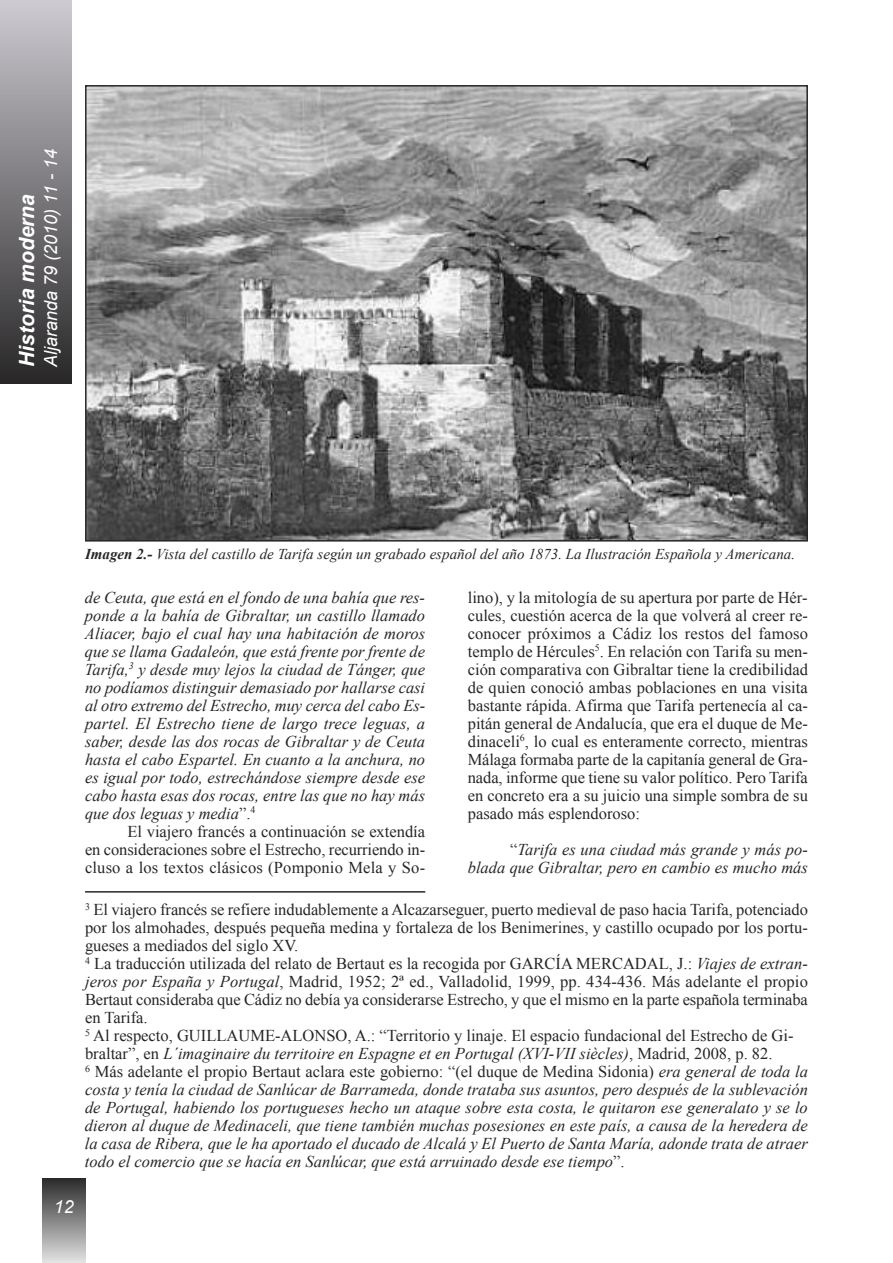
<style>
.page{position:relative;width:893px;height:1263px;background:#fff}
.page>*{position:absolute;margin:0;border:0;box-sizing:border-box;transform-origin:0 0}
.t1{font:italic 700 21px "Arial";color:#fff}
.t2{font:italic 18px "Arial";color:#fff}
.t3{font:16.5px/18px "Times New Roman";color:#272627;text-align:justify}
.t4{font:italic 16.5px/18px "Times New Roman";color:#272627;text-align:justify}
.t5{font:italic 15px "Times New Roman";color:#272627}
.s1{font-weight:700}
.s2{font-style:normal}
.s3{font-style:italic}
</style>
<div class="page">
<div style="left:0;top:0;width:71px;height:384px;background:linear-gradient(to bottom,#cdcbd1,#282728)"></div>
<div style="left:43px;top:1178px;width:42px;height:85px;background:linear-gradient(to bottom,#2b2a2a,#e3e3e3)"></div>
<img style="left:88px;top:88px;width:717px;height:451px">
<div style="left:85px;top:85px;width:723px;height:457px;border:2px solid #272627"></div>
<hr style="left:85px;top:891px;width:340px;height:2px;background:#272627">
<p class="t1" style="left:15px;top:367px;width:174px;rotate:-90deg">Historia moderna</p>
<p class="t2" style="left:41px;top:367px;width:219px;rotate:-90deg">Aljaranda 79 (2010) 11 - 14</p>
<p class="t5" style="left:85px;top:546px;width:712px"><span class="s1">Imagen 2.-</span> Vista del castillo de Tarifa según un grabado español del año 1873. La Ilustración Española y Americana.</p>
<p class="t4" style="left:85px;top:588px;width:342px">de Ceuta, que está en el fondo de una bahía que res&shy;ponde a la bahía de Gibraltar, un castillo llamado Aliacer, bajo el cual hay una habitación de moros que se llama Gadaleón, que está frente por frente de Tarifa,<sup>3</sup> y desde muy lejos la ciudad de Tánger, que no podíamos distinguir demasiado por hallarse casi al otro extremo del Estrecho, muy cerca del cabo Es&shy;partel. El Estrecho tiene de largo trece leguas, a saber, desde las dos rocas de Gibraltar y de Ceuta hasta el cabo Espartel. En cuanto a la anchura, no es igual por todo, estrechándose siempre desde ese cabo hasta esas dos rocas, entre las que no hay más que dos leguas y media<span class="s2">”.</span><sup>4</sup></p>
<p class="t3" style="left:85px;top:822px;width:342px;text-indent:43px">El viajero francés a continuación se extendía en consideraciones sobre el Estrecho, recurriendo in&shy;cluso a los textos clásicos (Pomponio Mela y So-</p>
<p class="t3" style="left:468px;top:588px;width:342px">lino), y la mitología de su apertura por parte de Hér&shy;cules, cuestión acerca de la que volverá al creer re&shy;conocer próximos a Cádiz los restos del famoso templo de Hércules<sup>5</sup>. En relación con Tarifa su men&shy;ción comparativa con Gibraltar tiene la credibilidad de quien conoció ambas poblaciones en una visita bastante rápida. Afirma que Tarifa pertenecía al ca&shy;pitán general de Andalucía, que era el duque de Me&shy;dinaceli<sup>6</sup>, lo cual es enteramente correcto, mientras Málaga formaba parte de la capitanía general de Gra&shy;nada, informe que tiene su valor político. Pero Tarifa en concreto era a su juicio una simple sombra de su pasado más esplendoroso:</p>
<p class="t4" style="left:468px;top:840px;width:342px;text-align:right"><span class="s2">“</span>Tarifa es una ciudad más grande y más po-<br>blada que Gibraltar, pero en cambio es mucho más</p>
<p class="t3" style="left:85px;top:900px;width:724px;text-align:left"><sup>3</sup> El viajero francés se refiere indudablemente a Alcazarseguer, puerto medieval de paso hacia Tarifa, potenciado por los almohades, después pequeña medina y fortaleza de los Benimerines, y castillo ocupado por los portu&shy;gueses a mediados del siglo XV.<br><sup>4</sup> La traducción utilizada del relato de Bertaut es la recogida por GARCÍA MERCADAL, J.: <span class="s3">Viajes de extran&shy;jeros por España y Portugal</span>, Madrid, 1952; 2ª ed., Valladolid, 1999, pp. 434-436. Más adelante el propio Bertaut consideraba que Cádiz no debía ya considerarse Estrecho, y que el mismo en la parte española terminaba en Tarifa.<br><sup>5</sup> Al respecto, GUILLAUME-ALONSO, A.: “Territorio y linaje. El espacio fundacional del Estrecho de Gi&shy;braltar”, en <span class="s3">L´imaginaire du territoire en Espagne et en Portugal (XVI-VII siècles)</span>, Madrid, 2008, p. 82.<br><sup>6</sup> Más adelante el propio Bertaut aclara este gobierno: “(el duque de Medina Sidonia) <span class="s3">era general de toda la costa y tenía la ciudad de Sanlúcar de Barrameda, donde trataba sus asuntos, pero después de la sublevación de Portugal, habiendo los portugueses hecho un ataque sobre esta costa, le quitaron ese generalato y se lo dieron al duque de Medinaceli, que tiene también muchas posesiones en este país, a causa de la heredera de la casa de Ribera, que le ha aportado el ducado de Alcalá y El Puerto de Santa María, adonde trata de atraer todo el comercio que se hacía en Sanlúcar, que está arruinado desde ese tiempo</span>”.</p>
<p class="t2" style="left:54px;top:1197px;width:22px">12</p>
</div>
